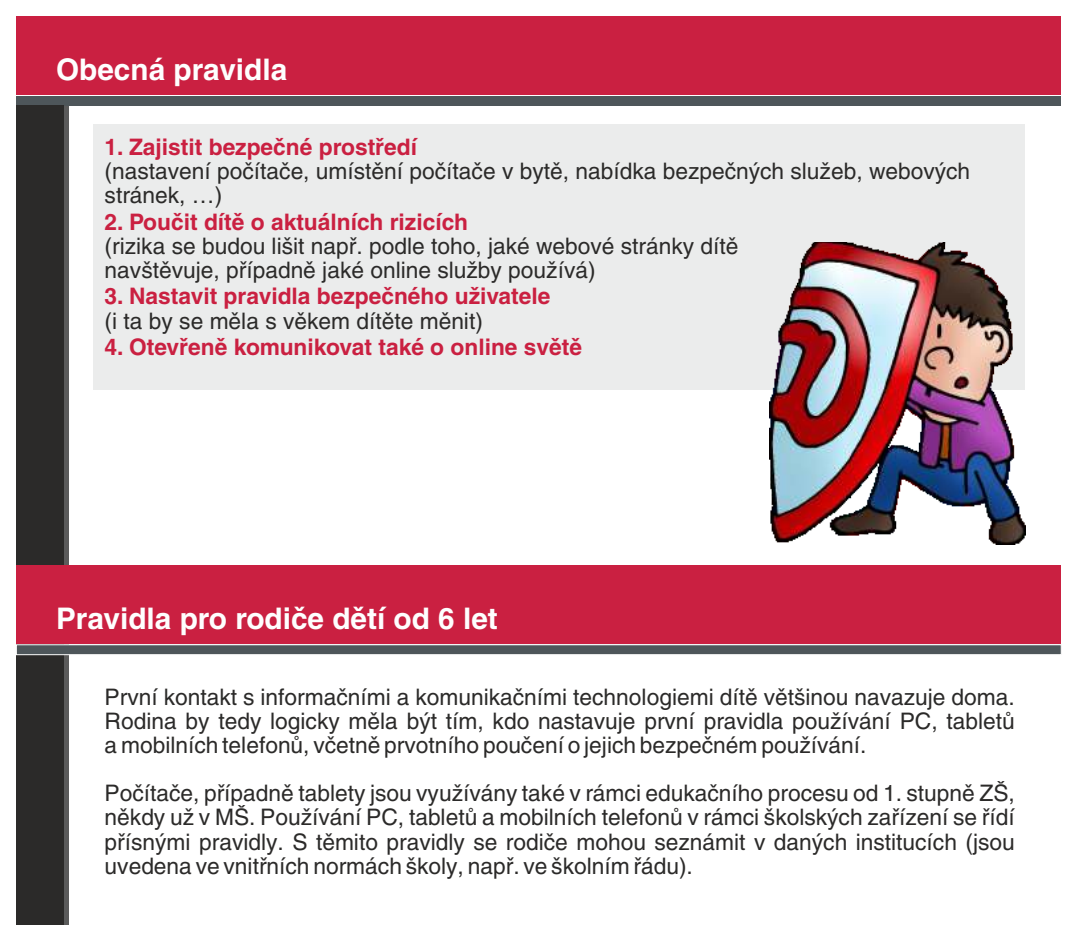
<style>
.page{position:relative;width:1074px;height:925px;background:#fff}
.page>*{position:absolute;margin:0;border:0;box-sizing:border-box;transform-origin:0 0}
.t1{font:700 29.75px "Helvetica CE";color:#fefefe}
.t2{font:22.75px/24.2px "Helvetica CE";color:#2b2a29;text-align:justify}
.t3{font:700 22.75px "Helvetica CE";color:#ca2041}
</style>
<div class="page">
<div style="left:94px;top:124px;width:930px;height:266px;background:#ebecec"></div>
<div style="left:16px;top:16px;width:1044px;height:78px;background:#ca2041"></div>
<div style="left:16px;top:96px;width:1045px;height:10px;background:#4e565a"></div>
<div style="left:16px;top:105px;width:48px;height:819px;background:#2b2a29"></div>
<div style="left:64px;top:106px;width:5px;height:818px;background:#5b5b5b"></div>
<div style="left:16px;top:564px;width:1044px;height:79px;background:#ca2041"></div>
<svg style="left:16px;top:644px;width:1045px;height:11px;background:#6e7578"></svg>
<img style="left:769px;top:242px;width:256px;height:302px">
<h1 class="t1" style="left:56px;top:59px;width:233px">Obecná pravidla</h1>
<p class="t3" style="left:105px;top:139px;width:314px">1. Zajistit bezpečné prostředí</p>
<p class="t2" style="left:105px;top:161px;width:866px">(nastavení počítače, umístění počítače v bytě, nabídka bezpečných služeb, webových stránek, …)</p>
<p class="t3" style="left:105px;top:213px;width:365px">2. Poučit dítě o aktuálních rizicích</p>
<p class="t2" style="left:105px;top:236px;width:635px">(rizika se budou lišit např. podle toho, jaké webové stránky dítě navštěvuje, případně jaké online služby používá)</p>
<p class="t3" style="left:105px;top:288px;width:447px">3. Nastavit pravidla bezpečného uživatele</p>
<p class="t2" style="left:105px;top:311px;width:380px">(i ta by se měla s věkem dítěte měnit)</p>
<p class="t3" style="left:105px;top:338px;width:479px">4. Otevřeně komunikovat také o online světě</p>
<h1 class="t1" style="left:56px;top:608px;width:443px">Pravidla pro rodiče dětí od 6 let</h1>
<p class="t2" style="left:105px;top:686px;width:911px">První kontakt s informačními a komunikačními technologiemi dítě většinou navazuje doma.<br>Rodina by tedy logicky měla být tím, kdo nastavuje první pravidla používání PC, tabletů a mobilních telefonů, včetně prvotního poučení o jejich bezpečném používání.</p>
<p class="t2" style="left:105px;top:783px;width:911px">Počítače, případně tablety jsou využívány také v rámci edukačního procesu od 1. stupně ZŠ, někdy už v MŠ. Používání PC, tabletů a mobilních telefonů v rámci školských zařízení se řídí přísnými pravidly. S těmito pravidly se rodiče mohou seznámit v daných institucích (jsou uvedena ve vnitřních normách školy, např. ve školním řádu).</p>
</div>
